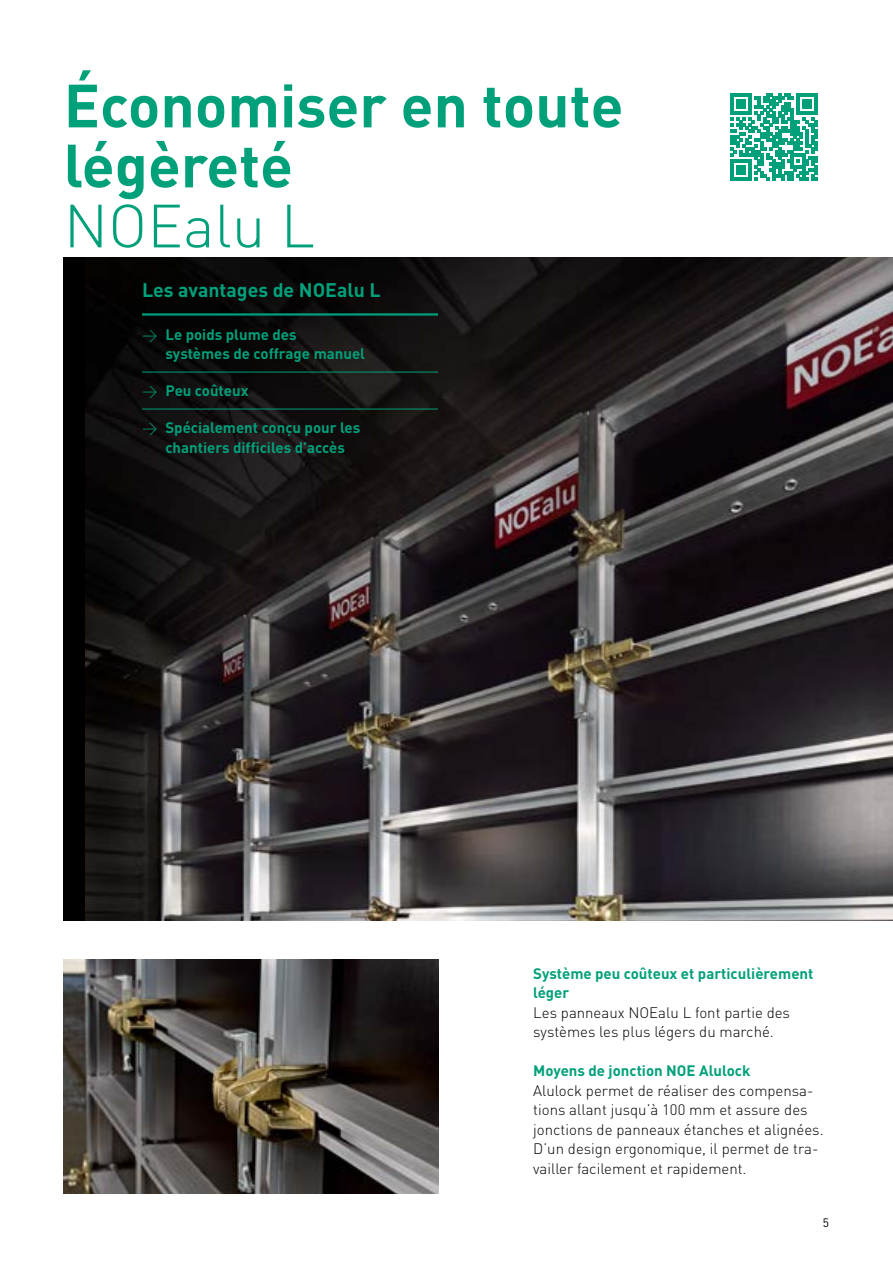
<style>
.page{position:relative;width:893px;height:1263px;background:#fff}
.page>*{position:absolute;margin:0;border:0;box-sizing:border-box;transform-origin:0 0}
.t1{font:700 60px/60px "DIN Pro";color:#00a07a}
.t2{font:300 60px "DIN Pro";color:#00a07a}
.t3{font:700 19.5px "DIN Pro";color:#00a07a}
.t4{font:300 15px/19.5px "DIN Pro";color:#000}
.t5{font:700 15px/19.5px "DIN Pro";color:#00a07a}
.t6{font:12px "DIN Pro";color:#000}
.s1{font-weight:300}
</style>
<div class="page">
<img style="left:64px;top:959px;width:374px;height:234px">
<div style="left:64px;top:257px;width:829px;height:663px;background:#000"></div>
<img style="left:85px;top:257px;width:808px;height:663px">
<hr style="left:142px;top:313px;width:296px;height:3px;background:#00a07a">
<hr style="left:142px;top:372px;width:296px;height:1px;background:#00a07a">
<hr style="left:142px;top:409px;width:296px;height:1px;background:#00a07a">
<svg style="left:730px;top:94px;width:87px;height:87px"></svg>
<h1 class="t1" style="left:64px;top:73px;width:561px">Économiser en toute légèreté</h1>
<h1 class="t2" style="left:64px;top:185px;width:253px">NOEalu L</h1>
<h2 class="t3" style="left:142px;top:277px;width:240px">Les avantages de NOEalu L</h2>
<p class="t5" style="left:165px;top:324px;width:201px;text-indent:-23px"><span class="s1">→</span> Le poids plume des<br>systèmes de coffrage manuel</p>
<p class="t5" style="left:142px;top:380px;width:108px"><span class="s1">→</span> Peu coûteux</p>
<p class="t5" style="left:142px;top:417px;width:220px;text-align:center"><span class="s1">→</span> Spécialement conçu pour les chantiers difficiles d’accès</p>
<p class="t5" style="left:533px;top:963px;width:282px">Système peu coûteux et particulièrement léger</p>
<p class="t4" style="left:533px;top:1002px;width:258px">Les panneaux NOEalu L font partie des systèmes les plus légers du marché.</p>
<p class="t5" style="left:533px;top:1060px;width:219px">Moyens de jonction NOE Alulock</p>
<p class="t4" style="left:533px;top:1080px;width:292px">Alulock permet de réaliser des compensa&shy;tions allant jusqu’à 100 mm et assure des jonctions de panneaux étanches et alignées.<br>D’un design ergonomique, il permet de tra&shy;vailler facilement et rapidement.</p>
<p class="t6" style="left:823px;top:1215px;width:8px">5</p>
</div>
